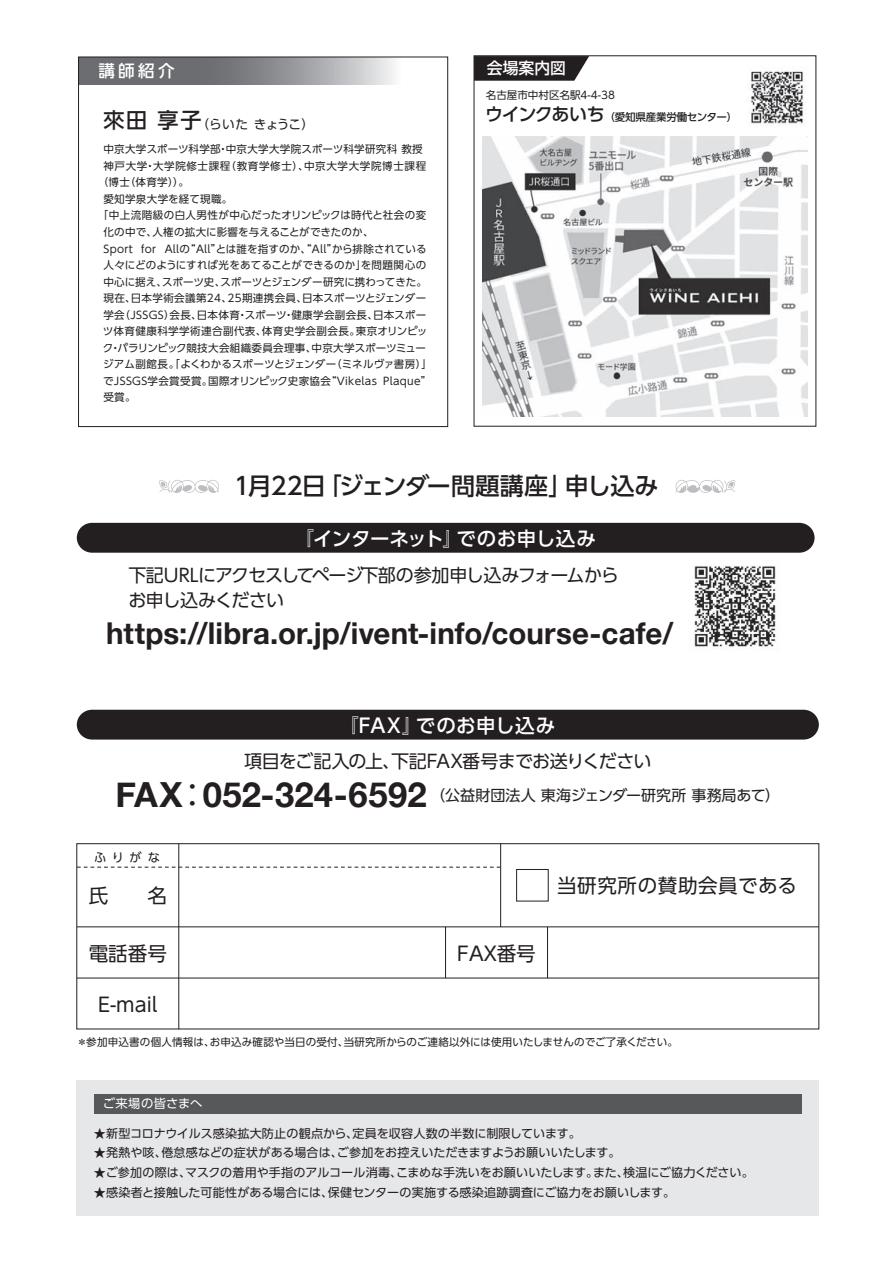
<style>
.page{position:relative;width:893px;height:1263px;background:#fff}
.page>*{position:absolute;margin:0;border:0;box-sizing:border-box;transform-origin:0 0}
.t1{font:700 34.65px "Helvetica Neue";letter-spacing:.005em;color:#231f20}
.t2{font:700 30.15px "Helvetica Neue";letter-spacing:.005em;color:#231f20}
.t3{font:500 24px "UD Shin Go Pro";letter-spacing:-.025em;color:#231f20}
.t4{font:19.5px "UD Shin Go Pro";color:#231f20}
.t5{font:500 19.5px "UD Shin Go Pro";letter-spacing:-.01em;color:#fff}
.t6{font:500 19.5px "UD Shin Go Pro";letter-spacing:.01em;color:#fff}
.t7{font:19.5px "UD Shin Go Pro";letter-spacing:.03em;color:#231f20}
.t8{font:18px/25.7px "UD Shin Go Pro";letter-spacing:-.05em;color:#231f20}
.t9{font:500 16.5px "UD Shin Go Pro";color:#fff}
.t10{font:500 15.9px "Shin Go Pro";color:#fff}
.t11{font:15px "UD Shin Go Pro";letter-spacing:-.005em;color:#231f20}
.t12{font:12.6px "UD Shin Go Pro";letter-spacing:-.065em;color:#231f20}
.t13{font:12.3px "UD Shin Go Pro";letter-spacing:.03em;color:#fff}
.t14{font:12.15px "UD Shin Go Pro";color:#231f20}
.t15{font:12px "UD Shin Go Pro";letter-spacing:.005em;color:#231f20}
.t16{font:10.5px "UD Shin Go Pro";letter-spacing:.02em;color:#231f20}
.t17{font:10.5px "UD Shin Go Pro";letter-spacing:.04em;color:#231f20}
.t18{font:10.5px/21.6px "UD Shin Go Pro";color:#231f20}
.t19{font:10.5px "UD Shin Go Pro";letter-spacing:-.005em;color:#231f20}
.t20{font:10.5px "UD Shin Go Pro";letter-spacing:.06em;color:#231f20}
.s1{font-weight:500;font-size:18px}
.s2{font-weight:500}
.s3{font-weight:500;font-size:21px}
.s4{font-family:"Koz Go Pr 6 N";font-weight:400}
</style>
<div class="page">
<svg style="left:80px;top:59px;width:313px;height:25px;background:#8c8d90"></svg>
<div style="left:78px;top:57px;width:370px;height:370px;border:1px solid #231f20"></div>
<svg style="left:476px;top:57px;width:113px;height:24px;background:#343031"></svg>
<div style="left:77px;top:1080px;width:742px;height:136px;background:#e6e7e9"></div>
<svg style="left:676px;top:480px;width:59px;height:13px"></svg>
<svg style="left:159px;top:480px;width:60px;height:13px"></svg>
<div style="left:76px;top:843px;width:743px;height:186px;border:1px solid #231f20"></div>
<hr style="left:178px;top:844px;width:1px;height:185px;background:#231f20">
<hr style="left:547px;top:927px;width:1px;height:51px;background:#231f20">
<svg style="left:77px;top:867px;width:423px;height:1px"></svg>
<hr style="left:77px;top:926px;width:742px;height:1px;background:#231f20">
<hr style="left:77px;top:977px;width:742px;height:1px;background:#231f20">
<hr style="left:445px;top:927px;width:1px;height:51px;background:#231f20">
<div style="left:94px;top:1094px;width:708px;height:19px;background:#57585a"></div>
<div style="left:77px;top:523px;width:738px;height:30px;background:#231f20;border-radius:15px"></div>
<div style="left:77px;top:710px;width:742px;height:29px;background:#231f20;border-radius:15px"></div>
<div style="left:516px;top:869px;width:33px;height:32px;border:1px solid #231f20"></div>
<hr style="left:500px;top:844px;width:1px;height:83px;background:#231f20">
<img style="left:694px;top:565px;width:82px;height:83px">
<img style="left:482px;top:137px;width:325px;height:280px">
<img style="left:751px;top:71px;width:54px;height:54px">
<h3 class="t9" style="left:98px;top:57px;width:78px">講師紹介</h3>
<h3 class="t10" style="left:487px;top:55px;width:97px">会場案内図　</h3>
<p class="t18" style="left:485px;top:84px;width:254px">名古屋市中村区名駅4-4-38<br><span class="s1">ウインクあいち</span> <span class="s2">（愛知県産業労働センター）</span></p>
<p class="t16" style="left:103px;top:141px;width:321px">中京大学スポーツ科学部・中京大学大学院スポーツ科学研究科 教授</p>
<p class="t20" style="left:103px;top:157px;width:324px">神戸大学・大学院修士課程（教育学修士）、中京大学大学院博士課程</p>
<p class="t16" style="left:98px;top:174px;width:93px">（博士（体育学））。</p>
<p class="t16" style="left:103px;top:190px;width:131px">愛知学泉大学を経て現職。</p>
<p class="t17" style="left:98px;top:207px;width:330px">「中上流階級の白人男性が中心だったオリンピックは時代と社会の変</p>
<p class="t16" style="left:103px;top:223px;width:272px">化の中で、人権の拡大に影響を与えることができたのか、</p>
<p class="t16" style="left:103px;top:240px;width:325px">Sport for Allの“All”とは誰を指すのか、“All”から排除されている</p>
<p class="t16" style="left:103px;top:257px;width:324px">人々にどのようにすれば光をあてることができるのか」を問題関心の</p>
<p class="t19" style="left:103px;top:273px;width:325px">中心に据え、スポーツ史、スポーツとジェンダー研究に携わってきた。</p>
<p class="t16" style="left:103px;top:290px;width:324px">現在、日本学術会議第24、25期連携会員、日本スポーツとジェンダー</p>
<p class="t16" style="left:103px;top:306px;width:324px">学会（JSSGS）会長、日本体育・スポーツ・健康学会副会長、日本スポー</p>
<p class="t17" style="left:103px;top:323px;width:326px">ツ体育健康科学学術連合副代表、体育史学会副会長。東京オリンピッ</p>
<p class="t16" style="left:103px;top:339px;width:325px">ク・パラリンピック競技大会組織委員会理事、中京大学スポーツミュー</p>
<p class="t16" style="left:103px;top:356px;width:330px">ジアム副館長。「よくわかるスポーツとジェンダー（ミネルヴァ書房）」</p>
<p class="t16" style="left:103px;top:372px;width:330px">でJSSGS学会賞受賞。国際オリンピック史家協会“Vikelas Plaque”</p>
<p class="t16" style="left:103px;top:389px;width:34px">受賞。</p>
<p class="t12" style="left:103px;top:114px;width:212px"><span class="s3">來田 享子</span>（らいた きょうこ）</p>
<h3 class="t3" style="left:234px;top:466px;width:426px">1月22日「ジェンダー問題講座」申し込み</h3>
<h3 class="t5" style="left:294px;top:522px;width:303px">『インターネット』でのお申し込み</h3>
<h3 class="t8" style="left:128px;top:561px;width:492px">下記URLにアクセスしてページ下部の参加申し込みフォームからお申し込みください</h3>
<h2 class="t2" style="left:106px;top:609px;width:569px">https://libra.or.jp/ivent-info/course-cafe/</h2>
<h3 class="t6" style="left:339px;top:710px;width:218px">『FAX』でのお申し込み</h3>
<h3 class="t8" style="left:244px;top:747px;width:409px">項目をご記入の上、下記FAX番号までお送りください</h3>
<h1 class="t1" style="left:115px;top:768px;width:313px">FAX<span class="s4">：</span>052-324-6592</h1>
<h3 class="t11" style="left:430px;top:784px;width:352px">（公益財団法人 東海ジェンダー研究所 事務局あて）</h3>
<p class="t14" style="left:94px;top:847px;width:67px">ふ り が な</p>
<h3 class="t4" style="left:89px;top:880px;width:80px">氏　　名</h3>
<h3 class="t4" style="left:89px;top:938px;width:80px">電話番号</h3>
<h3 class="t4" style="left:98px;top:989px;width:61px">E-mail</h3>
<h3 class="t4" style="left:457px;top:938px;width:80px">FAX番号</h3>
<h3 class="t7" style="left:557px;top:869px;width:242px">当研究所の賛助会員である</h3>
<p class="t16" style="left:77px;top:1033px;width:603px">＊参加申込書の個人情報は、お申込み確認や当日の受付、当研究所からのご連絡以外には使用いたしませんのでご了承ください。</p>
<p class="t13" style="left:103px;top:1093px;width:101px">ご来場の皆さまへ</p>
<p class="t15" style="left:94px;top:1123px;width:488px">★新型コロナウイルス感染拡大防止の観点から、定員を収容人数の半数に制限しています。</p>
<p class="t15" style="left:94px;top:1143px;width:528px">★発熱や咳、倦怠感などの症状がある場合は、ご参加をお控えいただきますようお願いいたします。</p>
<p class="t15" style="left:94px;top:1163px;width:661px">★ご参加の際は、マスクの着用や手指のアルコール消毒、こまめな手洗いをお願いいたします。また、検温にご協力ください。</p>
<p class="t15" style="left:94px;top:1182px;width:583px">★感染者と接触した可能性がある場合には、保健センターの実施する感染追跡調査にご協力をお願いします。</p>
</div>
